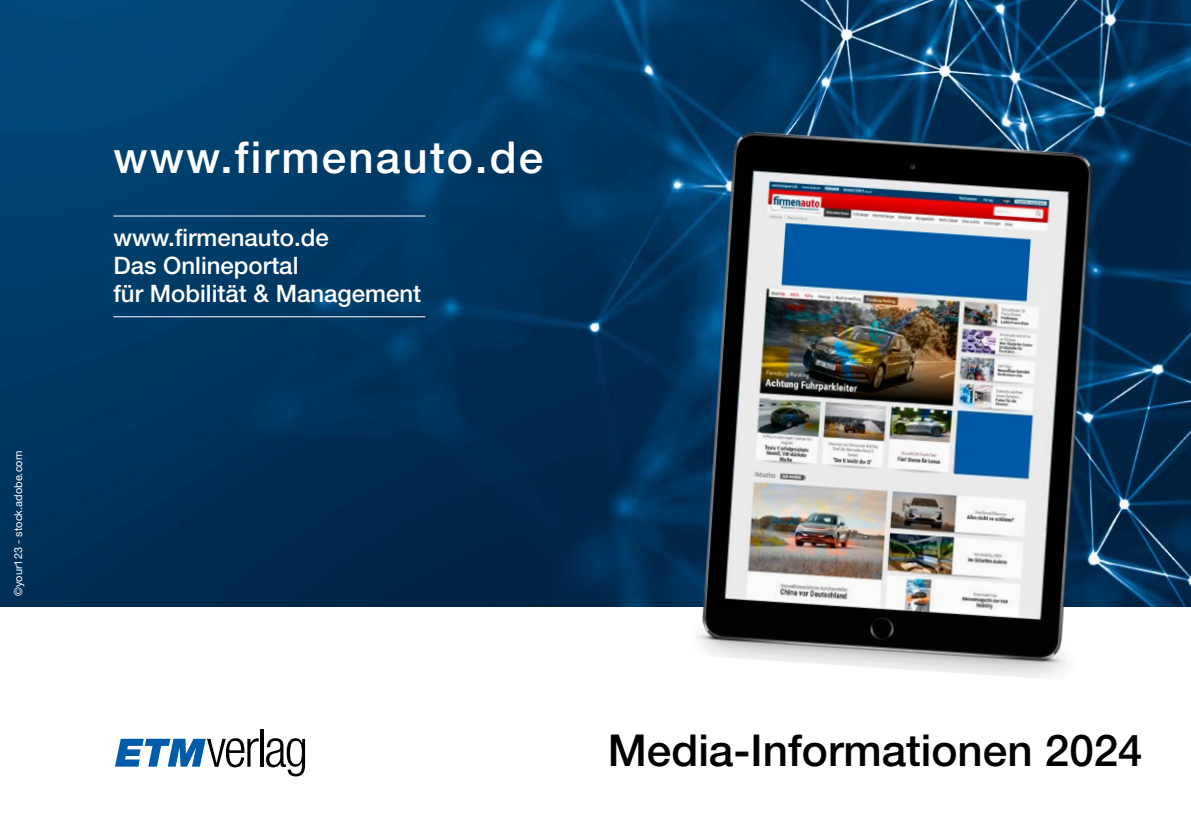
<style>
.page{position:relative;width:1191px;height:840px;background:#fff}
.page>*{position:absolute;margin:0;border:0;box-sizing:border-box;transform-origin:0 0}
.t1{font:500 44px "Helvetica Neue LT Std";color:#000}
.t2{font:500 44px "Helvetica Neue LT Std";letter-spacing:.05em;color:#fff}
.t3{font:500 24px/28px "Helvetica Neue LT Std";color:#fff}
.t4{font:11px "Helvetica Neue LT Std";color:#fff}
</style>
<div class="page">
<img style="left:0;top:0;width:1191px;height:606px">
<svg style="left:115px;top:738px;width:144px;height:29px"></svg>
<hr style="left:260px;top:728px;width:3px;height:38px;background:#000">
<svg style="left:266px;top:738px;width:39px;height:38px"></svg>
<img style="left:631px;top:70px;width:534px;height:608px">
<hr style="left:113px;top:316px;width:312px;height:1px;background:#fff">
<hr style="left:113px;top:215px;width:312px;height:1px;background:#fff">
<p class="t4" style="left:12px;top:595px;width:146px;rotate:-90deg">©your123 - stock.adobe.com</p>
<h1 class="t2" style="left:113px;top:131px;width:431px">www.firmenauto.de</h1>
<p class="t3" style="left:113px;top:223px;width:309px">www.firmenauto.de<br>Das Onlineportal<br>für Mobilität &amp; Management</p>
<h1 class="t1" style="left:608px;top:724px;width:536px">Media-Informationen 2024</h1>
</div>
